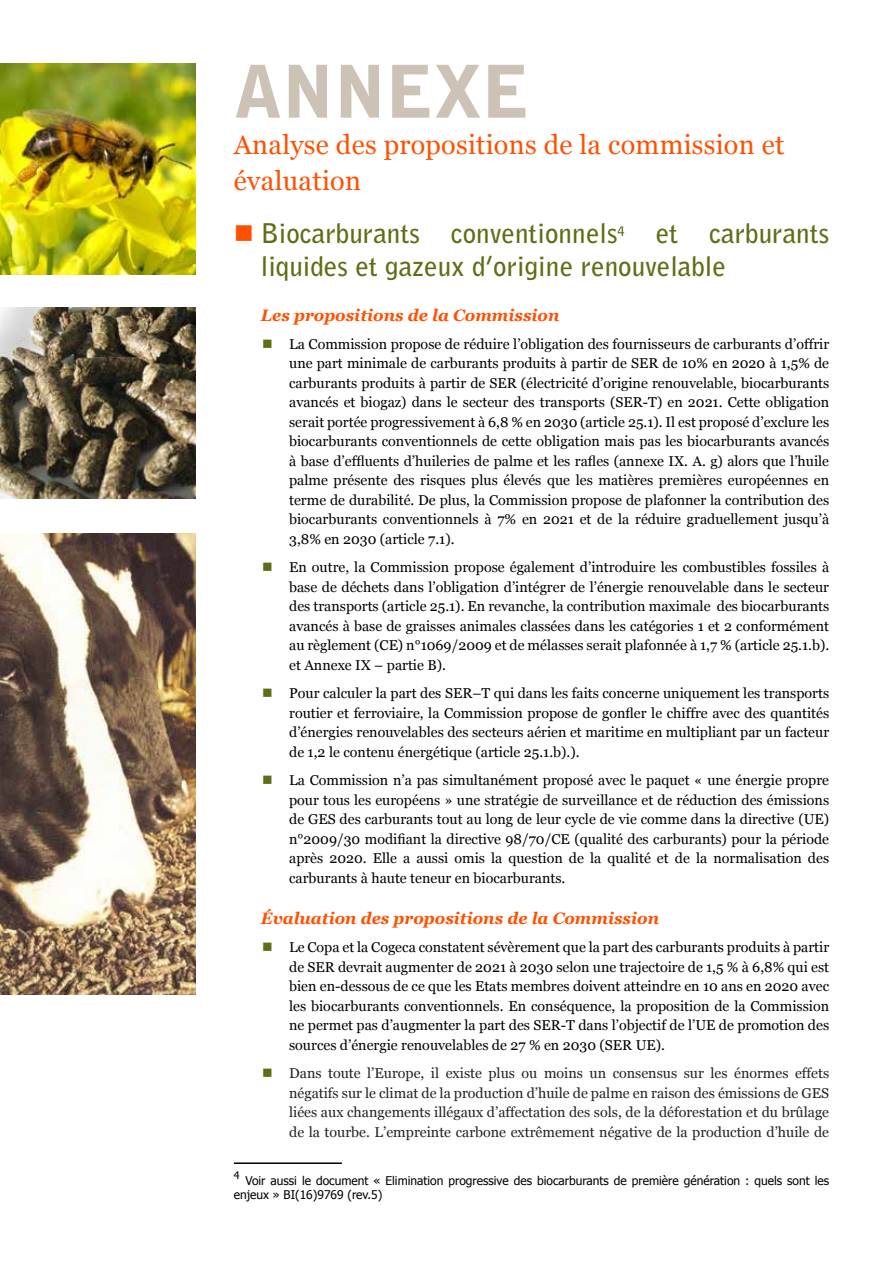
<style>
.page{position:relative;width:893px;height:1263px;background:#fff}
.page>*{position:absolute;margin:0;border:0;box-sizing:border-box;transform-origin:0 0}
.t1{font:900 72px "Bell Gothic Std";color:#ccc2b6}
.t2{font:700 27px/32.4px "Bell Gothic Std";color:#5e6e15}
.t3{font:27px/36px "Georgia";letter-spacing:.01em;color:#ff5000}
.t4{font:italic 700 16.5px "Georgia";color:#ff5000}
.t5{font:14.25px/19.5px "Georgia";color:#000;text-align:justify}
.t6{font:14.25px/19.5px "Georgia";color:#222;text-align:justify}
.t7{font:12px/14.4px "Tahoma";color:#000}
.t8{font:10.5px "Tahoma";color:#000}
</style>
<div class="page">
<hr style="left:234px;top:1162px;width:108px;height:2px;background:#000">
<img style="left:0;top:534px;width:196px;height:461px">
<img style="left:0;top:64px;width:196px;height:210px">
<img style="left:0;top:307px;width:196px;height:192px">
<h1 class="t1" style="left:234px;top:50px;width:298px">ANNEXE</h1>
<h2 class="t3" style="left:234px;top:127px;width:552px">Analyse des propositions de la commission et évaluation</h2>
<h2 class="t2" style="left:261px;top:217px;width:570px">Biocarburants conventionnels<sup>4</sup> et carburants liquides et gazeux d’origine renouvelable</h2>
<p class="t4" style="left:261px;top:304px;width:300px">Les propositions de la Commission</p>
<p class="t5" style="left:289px;top:334px;width:542px">La Commission propose de réduire l’obligation des fournisseurs de carburants d’offrir une part minimale de carburants produits à partir de SER de 10% en 2020 à 1,5% de carburants produits à partir de SER (électricité d’origine renouvelable, biocarburants avancés et biogaz) dans le secteur des transports (SER-T) en 2021. Cette obligation serait portée progressivement à 6,8 % en 2030 (article 25.1). Il est proposé d’exclure les biocarburants conventionnels de cette obligation mais pas les biocarburants avancés à base d’effluents d’huileries de palme et les rafles (annexe IX. A. g) alors que l’huile palme présente des risques plus élevés que les matières premières européennes en terme de durabilité. De plus, la Commission propose de plafonner la contribution des biocarburants conventionnels à 7% en 2021 et de la réduire graduellement jusqu’à 3,8% en 2030 (article 7.1).</p>
<p class="t5" style="left:289px;top:558px;width:542px">En outre, la Commission propose également d’introduire les combustibles fossiles à base de déchets dans l’obligation d’intégrer de l’énergie renouvelable dans le secteur des transports (article 25.1). En revanche, la contribution maximale des biocarburants avancés à base de graisses animales classées dans les catégories 1 et 2 conformément au règlement (CE) n°1069/2009 et de mélasses serait plafonnée à 1,7 % (article 25.1.b). et Annexe IX – partie B).</p>
<p class="t5" style="left:289px;top:684px;width:542px">Pour calculer la part des SER–T qui dans les faits concerne uniquement les transports routier et ferroviaire, la Commission propose de gonfler le chiffre avec des quantités d’énergies renouvelables des secteurs aérien et maritime en multipliant par un facteur de 1,2 le contenu énergétique (article 25.1.b).).</p>
<p class="t5" style="left:289px;top:771px;width:541px">La Commission n’a pas simultanément proposé avec le paquet « une énergie propre pour tous les européens » une stratégie de surveillance et de réduction des émissions de GES des carburants tout au long de leur cycle de vie comme dans la directive (UE) n°2009/30 modifiant la directive 98/70/CE (qualité des carburants) pour la période après 2020. Elle a aussi omis la question de la qualité et de la normalisation des carburants à haute teneur en biocarburants.</p>
<p class="t4" style="left:261px;top:908px;width:400px">Évaluation des propositions de la Commission</p>
<p class="t5" style="left:289px;top:938px;width:541px">Le Copa et la Cogeca constatent sévèrement que la part des carburants produits à partir de SER devrait augmenter de 2021 à 2030 selon une trajectoire de 1,5 % à 6,8% qui est bien en-dessous de ce que les Etats membres doivent atteindre en 10 ans en 2020 avec les biocarburants conventionnels. En conséquence, la proposition de la Commission ne permet pas d’augmenter la part des SER-T dans l’objectif de l’UE de promotion des sources d’énergie renouvelables de 27 % en 2030 (SER UE).</p>
<p class="t6" style="left:289px;top:1064px;width:541px">Dans toute l’Europe, il existe plus ou moins un consensus sur les énormes effets négatifs sur le climat de la production d’huile de palme en raison des émissions de GES liées aux changements illégaux d’affectation des sols, de la déforestation et du brûlage de la tourbe. L’empreinte carbone extrêmement négative de la production d’huile de</p>
<p class="t8" style="left:234px;top:1168px;width:7px">4</p>
<p class="t7" style="left:234px;top:1172px;width:597px;text-indent:12px">Voir aussi le document « Elimination progressive des biocarburants de première génération : quels sont les enjeux » BI(16)9769 (rev.5)</p>
</div>
